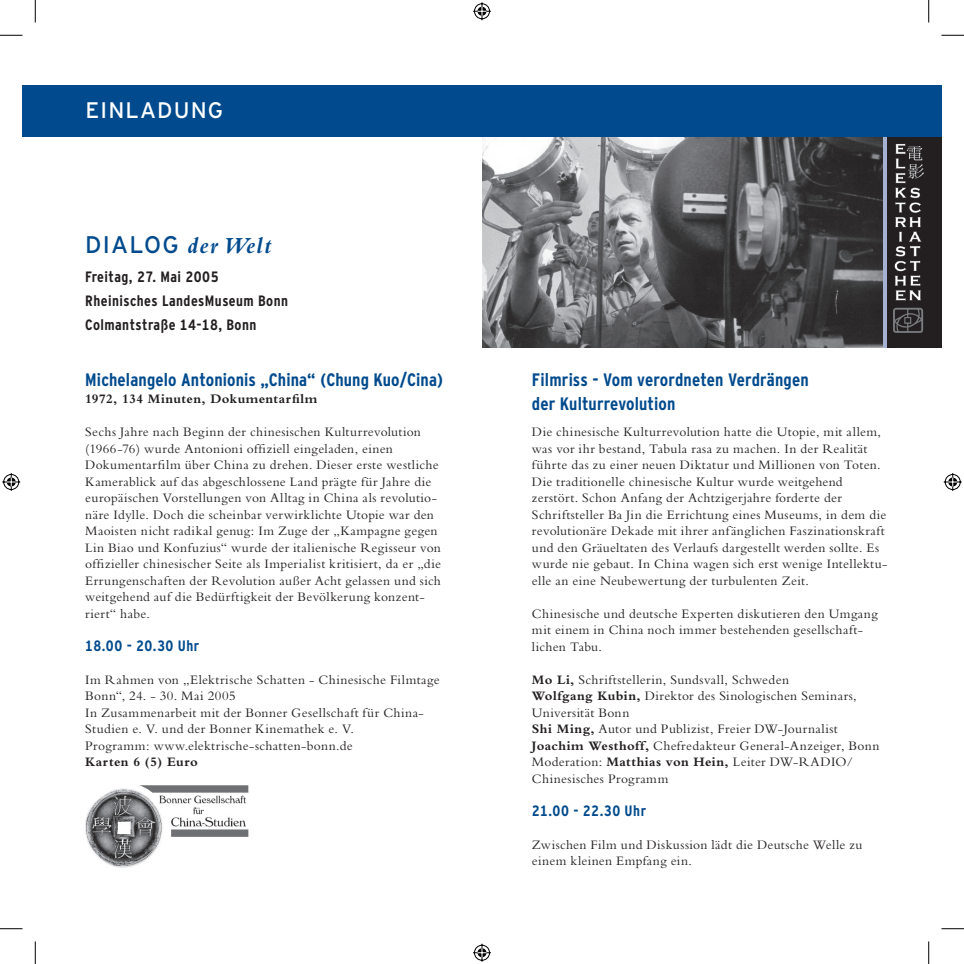
<style>
.page{position:relative;width:964px;height:964px;background:#fff}
.page>*{position:absolute;margin:0;border:0;box-sizing:border-box;transform-origin:0 0}
.t1{font:italic 700 24px "Bembo";letter-spacing:.05em;color:#004a8d}
.t2{font:22.5px "Interstate DW";letter-spacing:.05em;color:#fff}
.t3{font:700 condensed 18px/24px "Interstate DW Line";letter-spacing:.01em;color:#004a8d}
.t4{font:700 condensed 15px/24px "Interstate DW Line";letter-spacing:.03em;color:#231f20}
.t5{font:700 condensed 15px "Interstate DW Line";letter-spacing:.035em;color:#004a8d}
.t6{font:13.5px/16.5px "Bembo";letter-spacing:.025em;color:#231f20}
.t7{font:700 13.5px "Bembo";letter-spacing:.03em;color:#231f20}
.s1{font-family:"Interstate DW";font-weight:400;font-style:normal}
.s2{font-weight:700}
</style>
<div class="page">
<img style="left:482px;top:136px;width:401px;height:212px">
<div style="left:22px;top:85px;width:460px;height:51px;background:#004a8d"></div>
<div style="left:886px;top:135px;width:55px;height:213px;background:#231f20"></div>
<img style="left:892px;top:136px;width:31px;height:197px">
<img style="left:85px;top:785px;width:164px;height:83px">
<hr style="left:883px;top:135px;width:3px;height:213px;background:#a4b1d2">
<div style="left:482px;top:85px;width:459px;height:51px;background:#004a8d"></div>
<svg style="left:0;top:35px;width:22px;height:1px"></svg>
<svg style="left:941px;top:35px;width:22px;height:1px"></svg>
<svg style="left:0;top:928px;width:22px;height:1px"></svg>
<svg style="left:941px;top:928px;width:22px;height:1px"></svg>
<svg style="left:35px;top:0;width:1px;height:22px"></svg>
<svg style="left:35px;top:941px;width:1px;height:22px"></svg>
<svg style="left:928px;top:0;width:1px;height:22px"></svg>
<svg style="left:928px;top:941px;width:1px;height:22px"></svg>
<svg style="left:473px;top:2px;width:18px;height:19px"></svg>
<svg style="left:473px;top:943px;width:18px;height:19px"></svg>
<svg style="left:2px;top:473px;width:19px;height:18px"></svg>
<svg style="left:943px;top:473px;width:19px;height:18px"></svg>
<h2 class="t2" style="left:86px;top:102px;width:139px">EINLADUNG</h2>
<h1 class="t1" style="left:85px;top:237px;width:188px"><span class="s1">DIALOG</span> der Welt</h1>
<p class="t4" style="left:85px;top:266px;width:204px">Freitag, 27. Mai 2005<br>Rheinisches LandesMuseum Bonn<br>Colmantstraße 14-18, Bonn</p>
<h3 class="t3" style="left:85px;top:370px;width:359px">Michelangelo Antonionis „China“ (Chung Kuo/Cina)</h3>
<p class="t7" style="left:85px;top:394px;width:233px">1972, 134 Minuten, Dokumentarfilm</p>
<p class="t6" style="left:85px;top:425px;width:357px">Sechs Jahre nach Beginn der chinesischen Kulturrevolution (1966-76) wurde Antonioni offiziell eingeladen, einen Dokumentarfilm über China zu drehen. Dieser erste westliche Kamerablick auf das abgeschlossene Land prägte für Jahre die europäischen Vorstellungen von Alltag in China als revolutio&shy;näre Idylle. Doch die scheinbar verwirklichte Utopie war den Maoisten nicht radikal genug: Im Zuge der „Kampagne gegen Lin Biao und Konfuzius“ wurde der italienische Regisseur von offizieller chinesischer Seite als Imperialist kritisiert, da er „die Errungenschaften der Revolution außer Acht gelassen und sich weitgehend auf die Bedürftigkeit der Bevölkerung konzent&shy;riert“ habe.</p>
<p class="t5" style="left:85px;top:640px;width:116px">18.00 - 20.30 Uhr</p>
<p class="t6" style="left:85px;top:672px;width:356px">Im Rahmen von „Elektrische Schatten - Chinesische Filmtage Bonn“, 24. - 30. Mai 2005<br>In Zusammenarbeit mit der Bonner Gesellschaft für China-Studien e. V. und der Bonner Kinemathek e. V.<br>Programm: www.elektrische-schatten-bonn.de</p>
<p class="t7" style="left:85px;top:757px;width:114px">Karten 6 (5) Euro</p>
<h3 class="t3" style="left:532px;top:369px;width:278px">Filmriss - Vom verordneten Verdrängen der Kulturrevolution</h3>
<p class="t6" style="left:532px;top:425px;width:357px">Die chinesische Kulturrevolution hatte die Utopie, mit allem, was vor ihr bestand, Tabula rasa zu machen. In der Realität führte das zu einer neuen Diktatur und Millionen von Toten.<br>Die traditionelle chinesische Kultur wurde weitgehend zerstört. Schon Anfang der Achtzigerjahre forderte der Schriftsteller Ba Jin die Errichtung eines Museums, in dem die revolutionäre Dekade mit ihrer anfänglichen Faszinationskraft und den Gräueltaten des Verlaufs dargestellt werden sollte. Es wurde nie gebaut. In China wagen sich erst wenige Intellektu&shy;elle an eine Neubewertung der turbulenten Zeit.</p>
<p class="t6" style="left:532px;top:606px;width:347px">Chinesische und deutsche Experten diskutieren den Umgang mit einem in China noch immer bestehenden gesellschaft&shy;lichen Tabu.</p>
<p class="t6" style="left:532px;top:672px;width:349px"><span class="s2">Mo Li,</span> Schriftstellerin, Sundsvall, Schweden<br><span class="s2">Wolfgang Kubin,</span> Direktor des Sinologischen Seminars, Universität Bonn<br><span class="s2">Shi Ming,</span> Autor und Publizist, Freier DW-Journalist <span class="s2">Joachim Westhoff,</span> Chefredakteur General-Anzeiger, Bonn Moderation: <span class="s2">Matthias von Hein,</span> Leiter DW-RADIO/ Chinesisches Programm</p>
<p class="t5" style="left:532px;top:805px;width:116px">21.00 - 22.30 Uhr</p>
<p class="t6" style="left:532px;top:837px;width:332px">Zwischen Film und Diskussion lädt die Deutsche Welle zu einem kleinen Empfang ein.</p>
</div>
